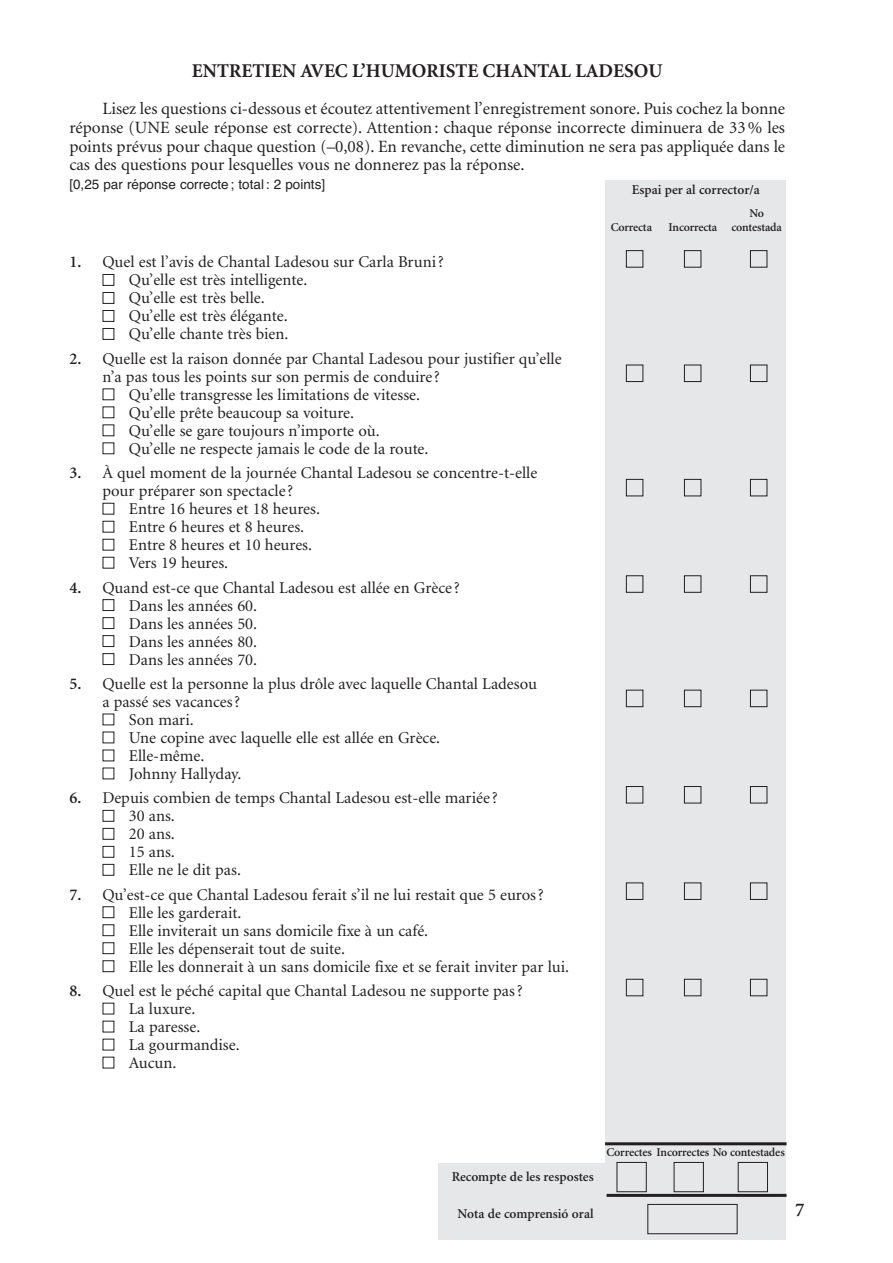
<style>
.page{position:relative;width:893px;height:1263px;background:#fff}
.page>*{position:absolute;margin:0;border:0;box-sizing:border-box;transform-origin:0 0}
.t1{font:700 19.5px "Minion";color:#231f20}
.t2{font:600 19.5px "Minion";color:#231f20}
.t3{font:17.25px/18.8px "Minion";letter-spacing:-.005em;color:#231f20;text-align:justify}
.t4{font:16.5px/18px "Minion";color:#231f20}
.t5{font:600 13.5px "Minion";color:#231f20}
.t6{font:13.5px "Helvetica";color:#231f20}
.t7{font:600 12px "Minion";letter-spacing:-.015em;color:#231f20}
.s1{font-weight:600}
.s2{color:#fff}
</style>
<div class="page">
<div style="left:605px;top:181px;width:181px;height:1059px;background:#e6e7e9"></div>
<hr style="left:605px;top:1142px;width:181px;height:3px;background:#231f20">
<div style="left:438px;top:1164px;width:169px;height:76px;background:#e6e7e9"></div>
<hr style="left:606px;top:1194px;width:180px;height:3px;background:#231f20">
<svg style="left:626px;top:250px;width:141px;height:746px"></svg>
<svg style="left:616px;top:1162px;width:152px;height:72px"></svg>
<p class="t1" style="left:192px;top:63px;width:472px">ENTRETIEN AVEC L’HUMORISTE CHANTAL LADESOU</p>
<p class="t3" style="left:69px;top:101px;width:717px;text-indent:33px">Lisez les questions ci-dessous et écoutez attentivement l’enregistrement sonore. Puis cochez la bonne réponse (UNE seule réponse est correcte). Attention : chaque réponse incorrecte diminuera de 33 % les points prévus pour chaque question (–0,08). En revanche, cette diminution ne sera pas appliquée dans le cas des questions pour lesquelles vous ne donnerez pas la réponse.</p>
<p class="t6" style="left:69px;top:179px;width:257px">[0,25 par réponse correcte; total: 2 points]</p>
<p class="t5" style="left:632px;top:184px;width:129px">Espai per al corrector/a</p>
<p class="t7" style="left:749px;top:209px;width:16px">No</p>
<p class="t7" style="left:611px;top:223px;width:43px">Correcta</p>
<p class="t7" style="left:669px;top:223px;width:115px">Incorrecta contestada</p>
<p class="t4" style="left:69px;top:255px;width:376px"><span class="s1">1.</span> Quel est l’avis de Chantal Ladesou sur Carla Bruni ?</p>
<p class="t4" style="left:102px;top:273px;width:206px"><span class="s2">■</span> Qu’elle est très intelligente.</p>
<p class="t4" style="left:102px;top:291px;width:164px"><span class="s2">■</span> Qu’elle est très belle.</p>
<p class="t4" style="left:102px;top:309px;width:187px"><span class="s2">■</span> Qu’elle est très élégante.</p>
<p class="t4" style="left:102px;top:327px;width:188px"><span class="s2">■</span> Qu’elle chante très bien.</p>
<p class="t4" style="left:102px;top:351px;width:461px;text-indent:-33px"><span class="s1">2.</span> Quelle est la raison donnée par Chantal Ladesou pour justifier qu’elle n’a pas tous les points sur son permis de conduire ?</p>
<p class="t4" style="left:102px;top:387px;width:319px"><span class="s2">■</span> Qu’elle transgresse les limitations de vitesse.</p>
<p class="t4" style="left:102px;top:405px;width:253px"><span class="s2">■</span> Qu’elle prête beaucoup sa voiture.</p>
<p class="t4" style="left:102px;top:423px;width:279px"><span class="s2">■</span> Qu’elle se gare toujours n’importe où.</p>
<p class="t4" style="left:102px;top:441px;width:328px"><span class="s2">■</span> Qu’elle ne respecte jamais le code de la route.</p>
<p class="t4" style="left:102px;top:465px;width:436px;text-indent:-33px"><span class="s1">3.</span> À quel moment de la journée Chantal Ladesou se concentre-t-elle pour préparer son spectacle ?</p>
<p class="t4" style="left:102px;top:501px;width:219px"><span class="s2">■</span> Entre 16 heures et 18 heures.</p>
<p class="t4" style="left:102px;top:519px;width:203px"><span class="s2">■</span> Entre 6 heures et 8 heures.</p>
<p class="t4" style="left:102px;top:537px;width:211px"><span class="s2">■</span> Entre 8 heures et 10 heures.</p>
<p class="t4" style="left:102px;top:555px;width:127px"><span class="s2">■</span> Vers 19 heures.</p>
<p class="t4" style="left:69px;top:580px;width:392px"><span class="s1">4.</span> Quand est-ce que Chantal Ladesou est allée en Grèce ?</p>
<p class="t4" style="left:102px;top:598px;width:156px"><span class="s2">■</span> Dans les années 60.</p>
<p class="t4" style="left:102px;top:616px;width:156px"><span class="s2">■</span> Dans les années 50.</p>
<p class="t4" style="left:102px;top:634px;width:156px"><span class="s2">■</span> Dans les années 80.</p>
<p class="t4" style="left:102px;top:652px;width:156px"><span class="s2">■</span> Dans les années 70.</p>
<p class="t4" style="left:102px;top:676px;width:436px;text-indent:-33px"><span class="s1">5.</span> Quelle est la personne la plus drôle avec laquelle Chantal Ladesou a passé ses vacances ?</p>
<p class="t4" style="left:102px;top:712px;width:93px"><span class="s2">■</span> Son mari.</p>
<p class="t4" style="left:102px;top:730px;width:339px"><span class="s2">■</span> Une copine avec laquelle elle est allée en Grèce.</p>
<p class="t4" style="left:102px;top:748px;width:103px"><span class="s2">■</span> Elle-même.</p>
<p class="t4" style="left:102px;top:766px;width:141px"><span class="s2">■</span> Johnny Hallyday.</p>
<p class="t4" style="left:69px;top:790px;width:430px"><span class="s1">6.</span> Depuis combien de temps Chantal Ladesou est-elle mariée ?</p>
<p class="t4" style="left:102px;top:808px;width:74px"><span class="s2">■</span> 30 ans.</p>
<p class="t4" style="left:102px;top:826px;width:74px"><span class="s2">■</span> 20 ans.</p>
<p class="t4" style="left:102px;top:844px;width:74px"><span class="s2">■</span> 15 ans.</p>
<p class="t4" style="left:102px;top:862px;width:140px"><span class="s2">■</span> Elle ne le dit pas.</p>
<p class="t4" style="left:69px;top:887px;width:476px"><span class="s1">7.</span> Qu’est-ce que Chantal Ladesou ferait s’il ne lui restait que 5 euros ?</p>
<p class="t4" style="left:102px;top:905px;width:141px"><span class="s2">■</span> Elle les garderait.</p>
<p class="t4" style="left:102px;top:923px;width:327px"><span class="s2">■</span> Elle inviterait un sans domicile fixe à un café.</p>
<p class="t4" style="left:102px;top:941px;width:244px"><span class="s2">■</span> Elle les dépenserait tout de suite.</p>
<p class="t4" style="left:102px;top:959px;width:468px"><span class="s2">■</span> Elle les donnerait à un sans domicile fixe et se ferait inviter par lui.</p>
<p class="t4" style="left:69px;top:983px;width:455px"><span class="s1">8.</span> Quel est le péché capital que Chantal Ladesou ne supporte pas ?</p>
<p class="t4" style="left:102px;top:1001px;width:94px"><span class="s2">■</span> La luxure.</p>
<p class="t4" style="left:102px;top:1019px;width:99px"><span class="s2">■</span> La paresse.</p>
<p class="t4" style="left:102px;top:1037px;width:139px"><span class="s2">■</span> La gourmandise.</p>
<p class="t4" style="left:102px;top:1055px;width:76px"><span class="s2">■</span> Aucun.</p>
<p class="t5" style="left:452px;top:1171px;width:143px">Recompte de les respostes</p>
<p class="t5" style="left:458px;top:1209px;width:138px">Nota de comprensió oral</p>
<p class="t7" style="left:607px;top:1148px;width:180px">Correctes Incorrectes No contestades</p>
<p class="t2" style="left:795px;top:1202px;width:11px">7</p>
</div>
